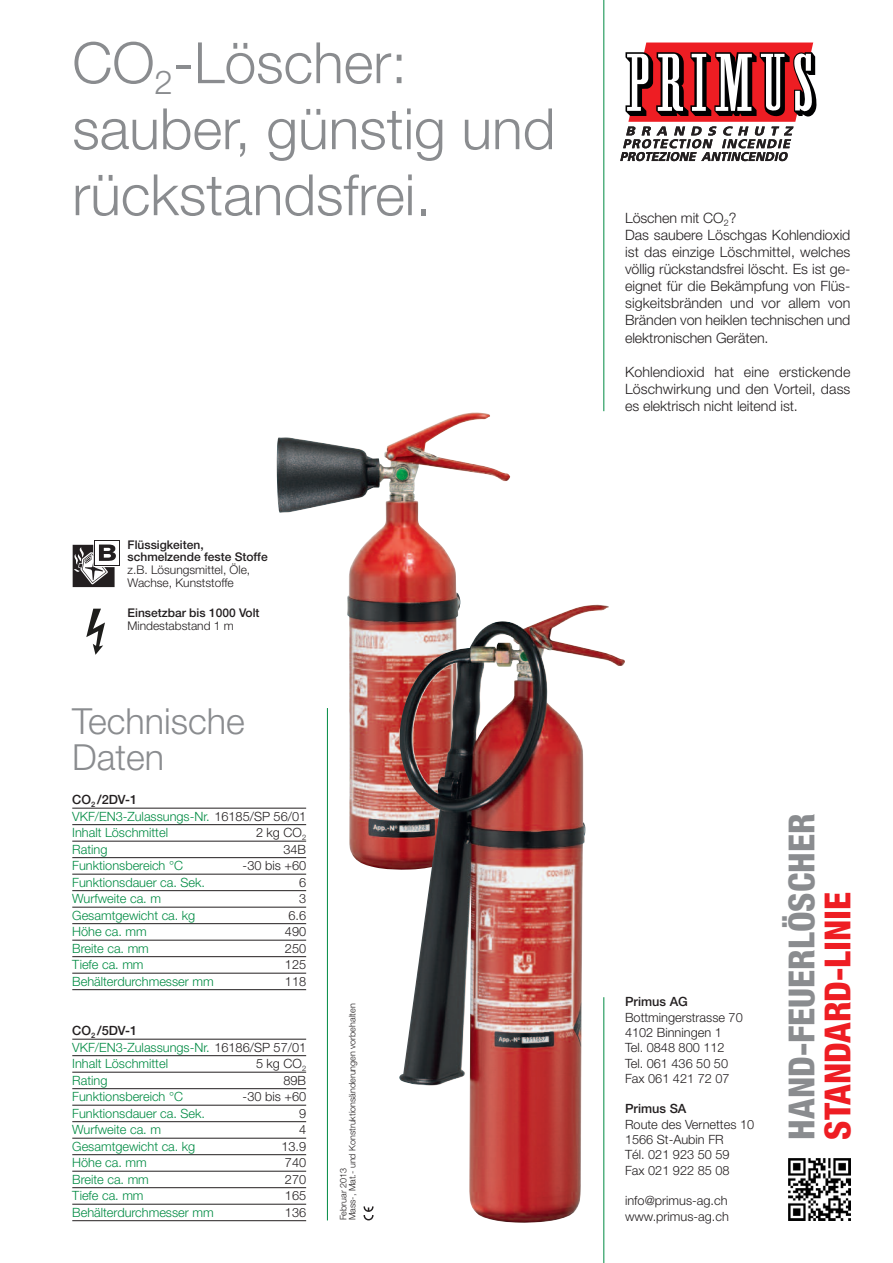
<style>
.page{position:relative;width:893px;height:1263px;background:#fff}
.page>*{position:absolute;margin:0;border:0;box-sizing:border-box;transform-origin:0 0}
.t1{font:300 57px/66px "Helvetica Neue";color:#8a8c8f}
.t2{font:800 condensed 36px "Helvetica Neue";color:#8a8c8f}
.t3{font:300 36px/36px "Helvetica Neue";color:#8a8c8f}
.t4{font:800 condensed 36px "Helvetica Neue";color:#ee1d23}
.t5{font:300 14.25px/17.1px "Helvetica Neue";letter-spacing:-.005em;color:#231f20}
.t6{font:300 12.75px/16.5px "Helvetica Neue";color:#008b43}
.t7{font:300 12.75px/15.3px "Helvetica Neue";color:#231f20}
.t8{font:500 12.75px "Helvetica Neue";color:#231f20}
.t9{font:500 12px/12.8px "Helvetica Neue";color:#231f20}
.t10{font:300 12px/12.8px "Helvetica Neue";color:#231f20}
.t11{font:300 9px/9px "Helvetica Neue";color:#231f20}
.s1{font-weight:500;color:#231f20}
.s2{color:#231f20}
</style>
<div class="page">
<img style="left:277px;top:412px;width:233px;height:458px">
<img style="left:399px;top:604px;width:226px;height:619px">
<hr style="left:604px;top:997px;width:1px;height:266px;background:#008b43">
<hr style="left:72px;top:808px;width:234px;height:1px;background:#231f20">
<hr style="left:72px;top:824px;width:234px;height:1px;background:#231f20">
<hr style="left:72px;top:841px;width:234px;height:1px;background:#231f20">
<hr style="left:72px;top:857px;width:234px;height:1px;background:#231f20">
<hr style="left:72px;top:874px;width:234px;height:1px;background:#231f20">
<hr style="left:72px;top:890px;width:234px;height:1px;background:#231f20">
<hr style="left:72px;top:907px;width:234px;height:1px;background:#231f20">
<hr style="left:72px;top:923px;width:234px;height:1px;background:#231f20">
<hr style="left:72px;top:940px;width:234px;height:1px;background:#231f20">
<hr style="left:72px;top:956px;width:234px;height:1px;background:#231f20">
<hr style="left:72px;top:973px;width:234px;height:1px;background:#231f20">
<hr style="left:72px;top:989px;width:234px;height:1px;background:#231f20">
<hr style="left:72px;top:1039px;width:234px;height:1px;background:#231f20">
<hr style="left:72px;top:1055px;width:234px;height:1px;background:#231f20">
<hr style="left:72px;top:1072px;width:234px;height:1px;background:#231f20">
<hr style="left:72px;top:1088px;width:234px;height:1px;background:#231f20">
<hr style="left:72px;top:1105px;width:234px;height:1px;background:#231f20">
<hr style="left:72px;top:1121px;width:234px;height:1px;background:#231f20">
<hr style="left:72px;top:1138px;width:234px;height:1px;background:#231f20">
<hr style="left:72px;top:1154px;width:234px;height:1px;background:#231f20">
<hr style="left:72px;top:1171px;width:234px;height:1px;background:#231f20">
<hr style="left:72px;top:1187px;width:234px;height:1px;background:#231f20">
<hr style="left:72px;top:1204px;width:234px;height:1px;background:#231f20">
<hr style="left:72px;top:1220px;width:234px;height:1px;background:#231f20">
<hr style="left:327px;top:708px;width:1px;height:512px;background:#008b43">
<svg style="left:620px;top:43px;width:196px;height:118px"></svg>
<div style="left:95px;top:540px;width:25px;height:26px;background:#231f20"></div>
<div style="left:96px;top:541px;width:23px;height:24px;background:#fff"></div>
<svg style="left:73px;top:544px;width:43px;height:43px"></svg>
<hr style="left:604px;top:0;width:1px;height:411px;background:#008b43">
<svg style="left:86px;top:609px;width:19px;height:46px"></svg>
<img style="left:789px;top:1159px;width:61px;height:61px">
<svg style="left:364px;top:1206px;width:10px;height:14px"></svg>
<h1 class="t1" style="left:72px;top:35px;width:485px">CO<sub>2</sub>-Löscher: sauber, günstig und rückstandsfrei.</h1>
<p class="t9" style="left:128px;top:539px;width:142px">Flüssigkeiten, schmelzende feste Stoffe</p>
<p class="t10" style="left:128px;top:565px;width:124px">z.B. Lösungsmittel, Öle,<br>Wachse, Kunststoffe</p>
<p class="t9" style="left:128px;top:607px;width:134px">Einsetzbar bis 1000 Volt</p>
<p class="t10" style="left:128px;top:620px;width:108px">Mindestabstand 1 m</p>
<h2 class="t3" style="left:72px;top:706px;width:174px">Technische<br>Daten</h2>
<p class="t6" style="left:72px;top:793px;width:235px"><span class="s1">CO</span><sub>2</sub> <span class="s1">/2DV-1<br></span>VKF/EN3-Zulassungs-Nr. <span class="s2">16185/SP 56/01<br></span>Inhalt Löschmittel</p>
<p class="t7" style="left:256px;top:826px;width:52px">2 kg CO<sub>2</sub></p>
<p class="t6" style="left:72px;top:842px;width:37px">Rating</p>
<p class="t7" style="left:283px;top:843px;width:24px">34B</p>
<p class="t6" style="left:72px;top:859px;width:112px">Funktionsbereich °C</p>
<p class="t7" style="left:243px;top:859px;width:65px">-30 bis +60</p>
<p class="t6" style="left:72px;top:875px;width:134px">Funktionsdauer ca. Sek.</p>
<p class="t7" style="left:299px;top:876px;width:9px">6</p>
<p class="t6" style="left:72px;top:892px;width:90px">Wurfweite ca. m</p>
<p class="t7" style="left:299px;top:892px;width:9px">3</p>
<p class="t6" style="left:72px;top:908px;width:125px">Gesamtgewicht ca. kg</p>
<p class="t7" style="left:288px;top:909px;width:19px">6.6</p>
<p class="t6" style="left:72px;top:925px;width:76px">Höhe ca. mm</p>
<p class="t7" style="left:285px;top:925px;width:23px">490</p>
<p class="t6" style="left:72px;top:941px;width:78px">Breite ca. mm</p>
<p class="t7" style="left:285px;top:942px;width:23px">250</p>
<p class="t6" style="left:72px;top:958px;width:73px">Tiefe ca. mm</p>
<p class="t7" style="left:285px;top:958px;width:23px">125</p>
<p class="t6" style="left:72px;top:974px;width:143px">Behälterdurchmesser mm</p>
<p class="t7" style="left:285px;top:975px;width:23px">118</p>
<p class="t6" style="left:72px;top:1024px;width:235px"><span class="s1">CO</span><sub>2</sub> <span class="s1">/5DV-1<br></span>VKF/EN3-Zulassungs-Nr. <span class="s2">16186/SP 57/01<br></span>Inhalt Löschmittel</p>
<p class="t7" style="left:256px;top:1057px;width:52px">5 kg CO<sub>2</sub></p>
<p class="t6" style="left:72px;top:1073px;width:37px">Rating</p>
<p class="t7" style="left:283px;top:1074px;width:24px">89B</p>
<p class="t6" style="left:72px;top:1090px;width:112px">Funktionsbereich °C</p>
<p class="t7" style="left:243px;top:1090px;width:65px">-30 bis +60</p>
<p class="t6" style="left:72px;top:1106px;width:134px">Funktionsdauer ca. Sek.</p>
<p class="t7" style="left:299px;top:1107px;width:9px">9</p>
<p class="t6" style="left:72px;top:1123px;width:90px">Wurfweite ca. m</p>
<p class="t7" style="left:299px;top:1123px;width:9px">4</p>
<p class="t6" style="left:72px;top:1139px;width:125px">Gesamtgewicht ca. kg</p>
<p class="t7" style="left:281px;top:1140px;width:26px">13.9</p>
<p class="t6" style="left:72px;top:1156px;width:76px">Höhe ca. mm</p>
<p class="t7" style="left:285px;top:1156px;width:23px">740</p>
<p class="t6" style="left:72px;top:1172px;width:78px">Breite ca. mm</p>
<p class="t7" style="left:285px;top:1173px;width:23px">270</p>
<p class="t6" style="left:72px;top:1189px;width:73px">Tiefe ca. mm</p>
<p class="t7" style="left:285px;top:1189px;width:23px">165</p>
<p class="t6" style="left:72px;top:1205px;width:143px">Behälterdurchmesser mm</p>
<p class="t7" style="left:285px;top:1206px;width:23px">136</p>
<p class="t11" style="left:340px;top:1220px;width:218px;rotate:-90deg">Februar 2013<br>Mass-, Mat.- und Konstruktionsänderungen vorbehalten</p>
<p class="t5" style="left:625px;top:210px;width:227px">Löschen mit CO<sub>2</sub>?<br>Das saubere Löschgas Kohlendioxid ist das einzige Löschmittel, welches völlig rückstandsfrei löscht. Es ist ge&shy;eignet für die Bekämpfung von Flüs&shy;sigkeitsbränden und vor allem von<br>Bränden von heiklen technischen und elektronischen Geräten.</p>
<p class="t5" style="left:625px;top:364px;width:227px;text-align:justify">Kohlendioxid hat eine erstickende Löschwirkung und den Vorteil, dass es elektrisch nicht leitend ist.</p>
<p class="t8" style="left:625px;top:997px;width:64px">Primus AG</p>
<p class="t7" style="left:625px;top:1010px;width:119px">Bottmingerstrasse 70<br>4102 Binningen 1<br>Tel. 0848 800 112<br>Tel. 061 436 50 50<br>Fax 061 421 72 07</p>
<p class="t8" style="left:625px;top:1104px;width:63px">Primus SA</p>
<p class="t7" style="left:625px;top:1118px;width:131px">Route des Vernettes 10<br>1566 St-Aubin FR<br>Tél. 021 923 50 59<br>Fax 021 922 85 08</p>
<p class="t7" style="left:625px;top:1194px;width:105px">info@primus-ag.ch www.primus-ag.ch</p>
<h2 class="t2" style="left:789px;top:1139px;width:327px;rotate:-90deg">HAND-FEUERLÖSCHER</h2>
<h2 class="t4" style="left:825px;top:1139px;width:249px;rotate:-90deg">STANDARD-LINIE</h2>
</div>
